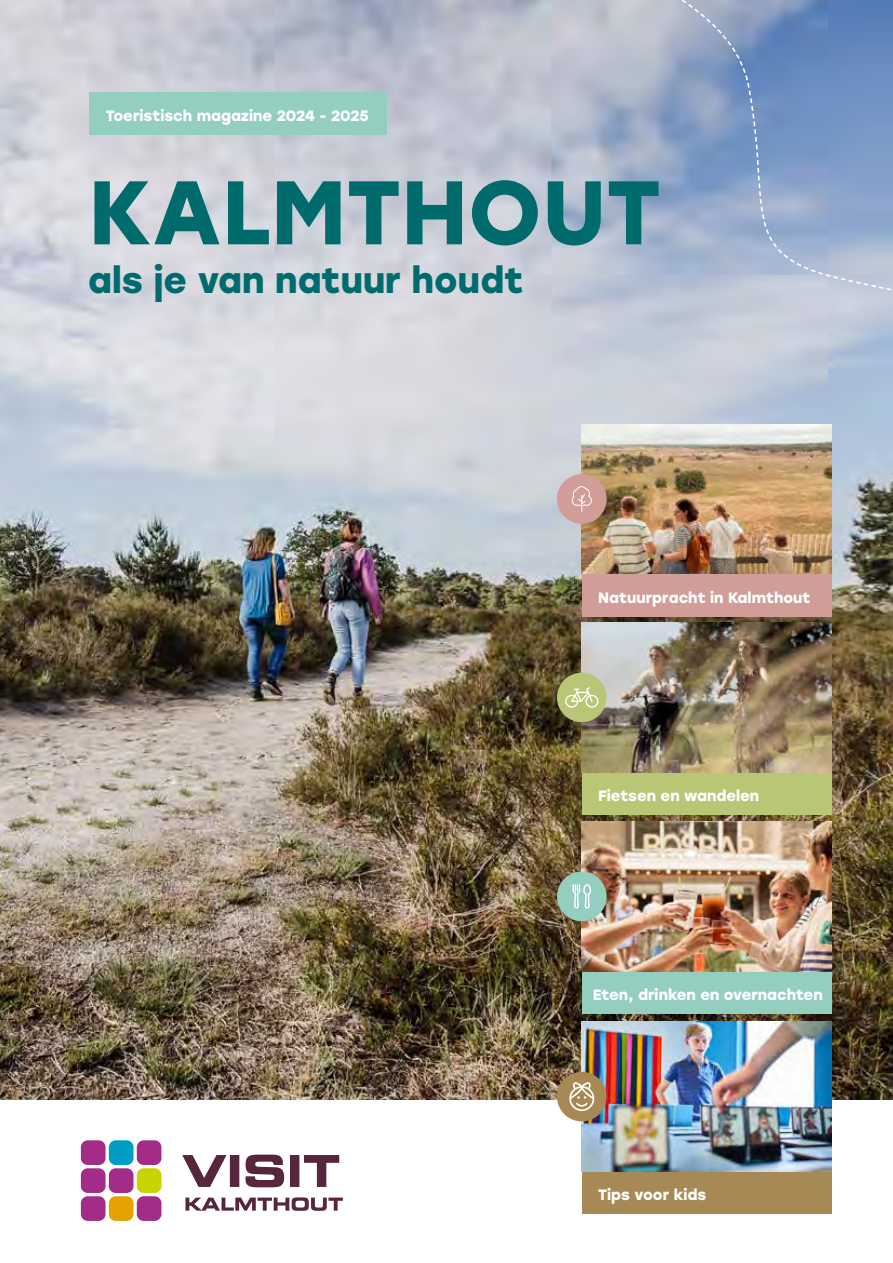
<style>
.page{position:relative;width:893px;height:1263px;background:#fff}
.page>*{position:absolute;margin:0;border:0;box-sizing:border-box;transform-origin:0 0}
.t1{font:700 90px "Stolzl";color:#006b6d}
.t2{font:700 36px "Stolzl";color:#006b6d}
.t3{font:700 15px "Stolzl";color:#fff}
</style>
<div class="page">
<img style="left:0;top:0;width:893px;height:1099px">
<div style="left:81px;top:1140px;width:25px;height:25px;background:#a22c87;border-radius:7px"></div>
<div style="left:109px;top:1140px;width:24px;height:25px;background:#009dc5;border-radius:7px"></div>
<div style="left:137px;top:1140px;width:24px;height:25px;background:#a22c87;border-radius:7px"></div>
<div style="left:81px;top:1168px;width:25px;height:25px;background:#a22c87;border-radius:7px"></div>
<div style="left:109px;top:1168px;width:24px;height:25px;background:#a22c87;border-radius:7px"></div>
<div style="left:137px;top:1168px;width:24px;height:25px;background:#c8d300;border-radius:7px"></div>
<div style="left:81px;top:1196px;width:25px;height:25px;background:#a22c87;border-radius:7px"></div>
<div style="left:109px;top:1196px;width:24px;height:25px;background:#e6a200;border-radius:7px"></div>
<div style="left:137px;top:1196px;width:24px;height:25px;background:#a22c87;border-radius:7px"></div>
<svg style="left:182px;top:1154px;width:157px;height:33px"></svg>
<svg style="left:185px;top:1197px;width:158px;height:14px"></svg>
<div style="left:582px;top:971px;width:249px;height:43px;background:#93cebf"></div>
<img style="left:582px;top:822px;width:249px;height:149px">
<div style="left:582px;top:772px;width:249px;height:43px;background:#b9c676"></div>
<img style="left:582px;top:623px;width:249px;height:149px">
<div style="left:582px;top:574px;width:249px;height:42px;background:#d19d98"></div>
<img style="left:582px;top:424px;width:249px;height:150px">
<div style="left:582px;top:1171px;width:249px;height:43px;background:#a78955"></div>
<img style="left:582px;top:1022px;width:249px;height:149px">
<div style="left:557px;top:474px;width:50px;height:50px;background:#d19d98;border-radius:50%"></div>
<svg style="left:571px;top:486px;width:21px;height:26px"></svg>
<div style="left:557px;top:673px;width:50px;height:49px;background:#b9c676;border-radius:50%"></div>
<svg style="left:565px;top:687px;width:34px;height:21px"></svg>
<div style="left:557px;top:872px;width:50px;height:49px;background:#93cebf;border-radius:50%"></div>
<svg style="left:572px;top:884px;width:19px;height:24px"></svg>
<div style="left:557px;top:1072px;width:50px;height:49px;background:#a78955;border-radius:50%"></div>
<svg style="left:569px;top:1082px;width:25px;height:29px"></svg>
<svg style="left:473px;top:0;width:420px;height:303px;background:#9fb0cb"></svg>
<div style="left:89px;top:92px;width:298px;height:43px;background:#93cebf"></div>
<p class="t3" style="left:106px;top:105px;width:265px">Toeristisch magazine 2024 - 2025</p>
<h1 class="t1" style="left:88px;top:148px;width:574px">KALMTHOUT</h1>
<h2 class="t2" style="left:88px;top:255px;width:437px">als je van natuur houdt</h2>
<p class="t3" style="left:598px;top:586px;width:214px">Natuurpracht in Kalmthout</p>
<p class="t3" style="left:598px;top:785px;width:163px">Fietsen en wandelen</p>
<p class="t3" style="left:593px;top:984px;width:231px">Eten, drinken en overnachten</p>
<p class="t3" style="left:598px;top:1184px;width:110px">Tips voor kids</p>
</div>
